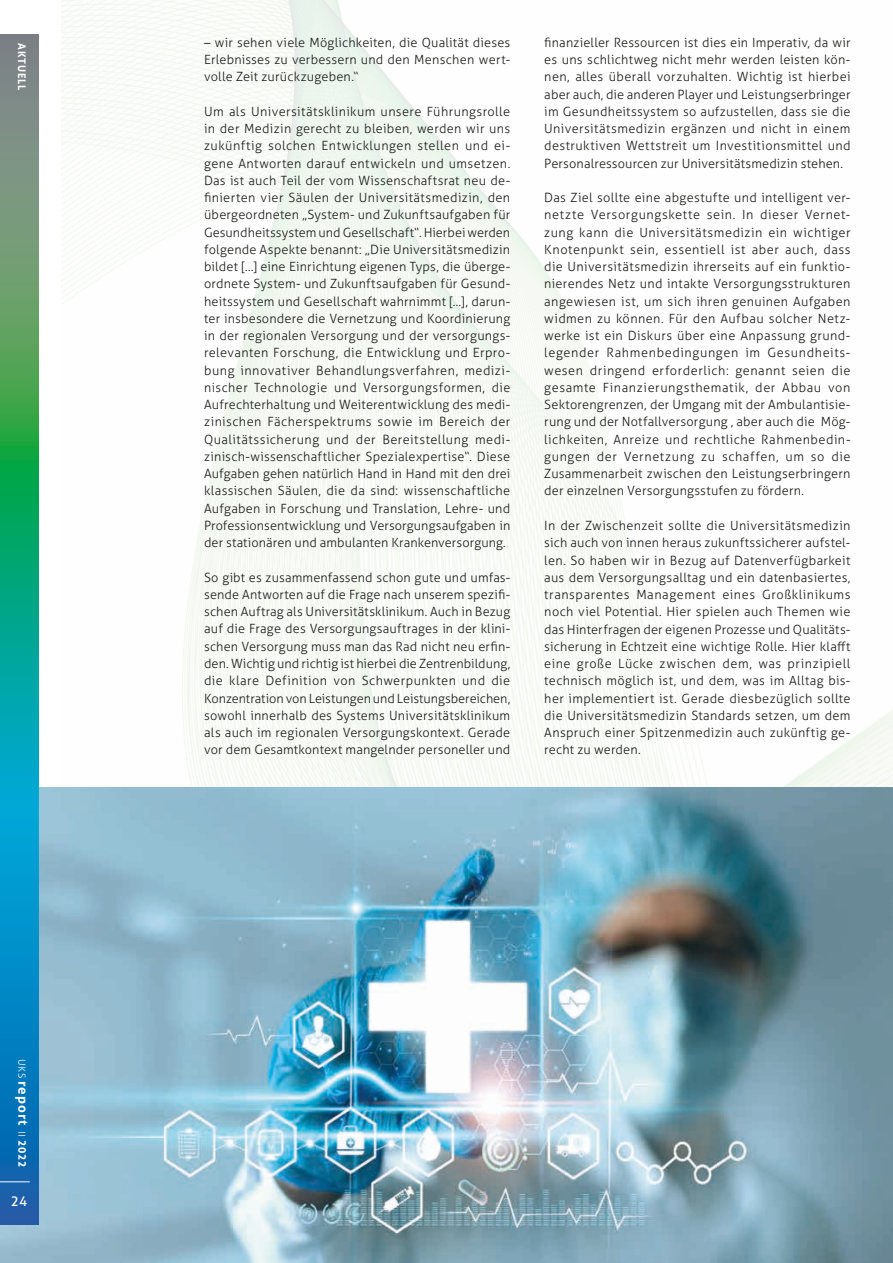
<style>
.page{position:relative;width:893px;height:1263px;background:#fff}
.page>*{position:absolute;margin:0;border:0;box-sizing:border-box;transform-origin:0 0}
.t1{font:700 13.5px "Aller";letter-spacing:.075em;color:#fff}
.t2{font:13.5px "Aller";color:#fff}
.t3{font:300 12.75px/17.2px "Aller";letter-spacing:.015em;color:#1d1d1b;text-align:justify}
.t4{font:700 10.5px "Aller";letter-spacing:.08em;color:#fff}
.s1{font-weight:300;font-size:9.75px}
.s2{font-size:10.5px}
</style>
<div class="page">
<img style="left:0;top:787px;width:893px;height:476px">
<svg style="left:0;top:34px;width:38px;height:1191px;background:#269595"></svg>
<hr style="left:0;top:1181px;width:30px;height:1px;background:#fff">
<img style="left:61px;top:0;width:533px;height:492px">
<p class="t4" style="left:28px;top:43px;width:49px;rotate:90deg">AKTUELL</p>
<p class="t1" style="left:32px;top:1059px;width:110px;rotate:90deg"><span class="s1">UKS</span> report <span class="s1">II</span> <span class="s2">2022</span></p>
<p class="t2" style="left:11px;top:1193px;width:18px">24</p>
<p class="t3" style="left:204px;top:34px;width:308px">– wir sehen viele Möglichkeiten, die Qualität dieses Erlebnisses zu verbessern und den Menschen wert&shy;volle Zeit zurückzugeben.“</p>
<p class="t3" style="left:204px;top:103px;width:308px">Um als Universitätsklinikum unsere Führungsrolle in der Medizin gerecht zu bleiben, werden wir uns zukünftig solchen Entwicklungen stellen und ei&shy;gene Antworten darauf entwickeln und umsetzen.<br>Das ist auch Teil der vom Wissenschaftsrat neu de&shy;finierten vier Säulen der Universitätsmedizin, den übergeordneten „System- und Zukunftsaufgaben für Gesundheitssystem und Gesellschaft“. Hierbei werden folgende Aspekte benannt: „Die Universitätsmedizin bildet […] eine Einrichtung eigenen Typs, die überge&shy;ordnete System- und Zukunftsaufgaben für Gesund&shy;heitssystem und Gesellschaft wahrnimmt […], darun&shy;ter insbesondere die Vernetzung und Koordinierung in der regionalen Versorgung und der versorgungs&shy;relevanten Forschung, die Entwicklung und Erpro&shy;bung innovativer Behandlungsverfahren, medizi&shy;nischer Technologie und Versorgungsformen, die Aufrechterhaltung und Weiterentwicklung des medi&shy;zinischen Fächerspektrums sowie im Bereich der Qualitätssicherung und der Bereitstellung medi&shy;zinisch-wissenschaftlicher Spezialexpertise“. Diese Aufgaben gehen natürlich Hand in Hand mit den drei klassischen Säulen, die da sind: wissenschaftliche Aufgaben in Forschung und Translation, Lehre- und Professionsentwicklung und Versorgungsaufgaben in der stationären und ambulanten Krankenversorgung.</p>
<p class="t3" style="left:204px;top:569px;width:308px">So gibt es zusammenfassend schon gute und umfas&shy;sende Antworten auf die Frage nach unserem spezifi&shy;schen Auftrag als Universitätsklinikum. Auch in Bezug auf die Frage des Versorgungsauftrages in der klini&shy;schen Versorgung muss man das Rad nicht neu erfin&shy;den. Wichtig und richtig ist hierbei die Zentrenbildung, die klare Definition von Schwerpunkten und die Konzentration von Leistungen und Leistungsbereichen, sowohl innerhalb des Systems Universitätsklinikum als auch im regionalen Versorgungskontext. Gerade vor dem Gesamtkontext mangelnder personeller und</p>
<p class="t3" style="left:544px;top:34px;width:308px">finanzieller Ressourcen ist dies ein Imperativ, da wir es uns schlichtweg nicht mehr werden leisten kön&shy;nen, alles überall vorzuhalten. Wichtig ist hierbei aber auch, die anderen Player und Leistungserbringer im Gesundheitssystem so aufzustellen, dass sie die Universitätsmedizin ergänzen und nicht in einem destruktiven Wettstreit um Investitionsmittel und Personalressourcen zur Universitätsmedizin stehen.</p>
<p class="t3" style="left:544px;top:189px;width:308px">Das Ziel sollte eine abgestufte und intelligent ver&shy;netzte Versorgungskette sein. In dieser Vernet&shy;zung kann die Universitätsmedizin ein wichtiger Knotenpunkt sein, essentiell ist aber auch, dass die Universitätsmedizin ihrerseits auf ein funktio&shy;nierendes Netz und intakte Versorgungsstrukturen angewiesen ist, um sich ihren genuinen Aufgaben widmen zu können. Für den Aufbau solcher Netz&shy;werke ist ein Diskurs über eine Anpassung grund&shy;legender Rahmenbedingungen im Gesundheits&shy;wesen dringend erforderlich: genannt seien die gesamte Finanzierungsthematik, der Abbau von Sektorengrenzen, der Umgang mit der Ambulantisie&shy;rung und der Notfallversorgung , aber auch die Mög&shy;lichkeiten, Anreize und rechtliche Rahmenbedin&shy;gungen der Vernetzung zu schaffen, um so die Zusammenarbeit zwischen den Leistungserbringern der einzelnen Versorgungsstufen zu fördern.</p>
<p class="t3" style="left:544px;top:517px;width:308px">In der Zwischenzeit sollte die Universitätsmedizin sich auch von innen heraus zukunftssicherer aufstel&shy;len. So haben wir in Bezug auf Datenverfügbarkeit aus dem Versorgungsalltag und ein datenbasiertes, transparentes Management eines Großklinikums noch viel Potential. Hier spielen auch Themen wie das Hinterfragen der eigenen Prozesse und Qualitäts&shy;sicherung in Echtzeit eine wichtige Rolle. Hier klafft eine große Lücke zwischen dem, was prinzipiell technisch möglich ist, und dem, was im Alltag bis&shy;her implementiert ist. Gerade diesbezüglich sollte die Universitätsmedizin Standards setzen, um dem Anspruch einer Spitzenmedizin auch zukünftig ge&shy;recht zu werden.</p>
</div>
